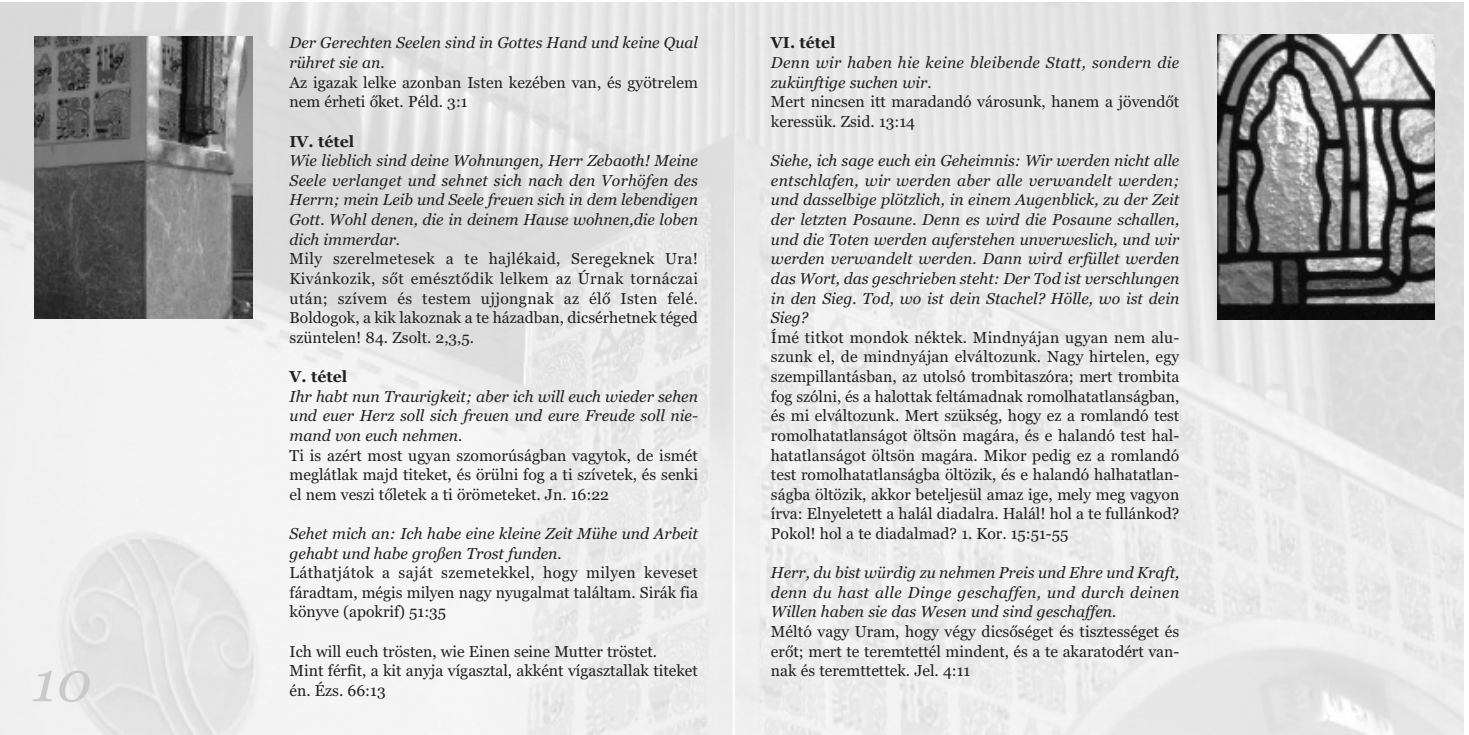
<style>
.page{position:relative;width:1469px;height:735px;background:#fff}
.page>*{position:absolute;margin:0;border:0;box-sizing:border-box;transform-origin:0 0}
.t1{font:italic 56.52px "Georgia";color:#c9cacc}
.t2{font:15.75px/19.6px "Georgia";color:#231f20;text-align:justify}
.t3{font:italic 15.75px/19.6px "Georgia";color:#231f20;text-align:justify}
.t4{font:italic 15.75px/19.6px "Georgia";letter-spacing:.02em;color:#231f20}
.t5{font:700 15.75px "Georgia";color:#231f20}
</style>
<div class="page">
<img style="left:0;top:2px;width:1462px;height:732px">
<img style="left:1217px;top:35px;width:217px;height:284px">
<img style="left:35px;top:36px;width:218px;height:282px">
<h1 class="t1" style="left:32px;top:648px;width:60px">10</h1>
<p class="t3" style="left:289px;top:33px;width:410px">Der Gerechten Seelen sind in Gottes Hand und keine Qual rühret sie an.</p>
<p class="t2" style="left:289px;top:72px;width:410px">Az igazak lelke azonban Isten kezében van, és gyötrelem nem érheti őket. Péld. 3:1</p>
<p class="t5" style="left:289px;top:132px;width:66px">IV. tétel</p>
<p class="t3" style="left:289px;top:151px;width:410px">Wie lieblich sind deine Wohnungen, Herr Zebaoth! Meine Seele verlanget und sehnet sich nach den Vorhöfen des Herrn; mein Leib und Seele freuen sich in dem lebendigen Gott. Wohl denen, die in deinem Hause wohnen,die loben dich immerdar.</p>
<p class="t2" style="left:289px;top:249px;width:410px">Mily szerelmetesek a te hajlékaid, Seregeknek Ura!<br>Kivánkozik, sőt emésztődik lelkem az Úrnak tornáczai után; szívem és testem ujjongnak az élő Isten felé.<br>Boldogok, a kik lakoznak a te házadban, dicsérhetnek téged szüntelen! 84. Zsolt. 2,3,5.</p>
<p class="t5" style="left:289px;top:367px;width:59px">V. tétel</p>
<p class="t3" style="left:289px;top:386px;width:410px">Ihr habt nun Traurigkeit; aber ich will euch wieder sehen und euer Herz soll sich freuen und eure Freude soll nie&shy;mand von euch nehmen.</p>
<p class="t2" style="left:289px;top:445px;width:410px">Ti is azért most ugyan szomorúságban vagytok, de ismét meglátlak majd titeket, és örülni fog a ti szívetek, és senki el nem veszi tőletek a ti örömeteket. Jn. 16:22</p>
<p class="t3" style="left:289px;top:523px;width:410px">Sehet mich an: Ich habe eine kleine Zeit Mühe und Arbeit gehabt und habe großen Trostfunden.</p>
<p class="t2" style="left:289px;top:562px;width:410px">Láthatjátok a saját szemetekkel, hogy milyen keveset fáradtam, mégis milyen nagy nyugalmat találtam. Sirák fia könyve (apokrif) 51:35</p>
<p class="t2" style="left:289px;top:641px;width:410px;text-align:left">Ich will euch trösten, wie Einen seine Mutter tröstet.<br>Mint férfit, a kit anyja vígasztal, akként vígasztallak titeket én. Ézs. 66:13</p>
<p class="t5" style="left:771px;top:34px;width:66px">VI. tétel</p>
<p class="t4" style="left:771px;top:53px;width:410px">Denn wir haben hie keine bleibende Statt, sondern die zukünftige suchen wir.</p>
<p class="t2" style="left:771px;top:92px;width:410px">Mert nincsen itt maradandó városunk, hanem a jövendőt keressük. Zsid. 13:14</p>
<p class="t3" style="left:771px;top:151px;width:410px">Siehe, ich sage euch ein Geheimnis: Wir werden nicht alle entschlafen, wir werden aber alle verwandelt werden; und dasselbige plötzlich, in einem Augenblick, zu der Zeit der letzten Posaune. Denn es wird die Posaune schallen, und die Toten werden auferstehen unverweslich, und wir werden verwandelt werden. Dann wird erfüllet werden das Wort, das geschrieben steht: Der Tod ist verschlungen in den Sieg. Tod, wo ist dein Stachel? Hölle, wo ist dein Sieg?</p>
<p class="t2" style="left:771px;top:327px;width:410px">Ímé titkot mondok néktek. Mindnyájan ugyan nem alu&shy;szunk el, de mindnyájan elváltozunk. Nagy hirtelen, egy szempillantásban, az utolsó trombitaszóra; mert trombita fog szólni, és a halottak feltámadnak romolhatatlanságban, és mi elváltozunk. Mert szükség, hogy ez a romlandó test romolhatatlanságot öltsön magára, és e halandó test hal&shy;hatatlanságot öltsön magára. Mikor pedig ez a romlandó test romolhatatlanságba öltözik, és e halandó halhatatlan&shy;ságba öltözik, akkor beteljesül amaz ige, mely meg vagyon írva: Elnyeletett a halál diadalra. Halál! hol a te fullánkod?<br>Pokol! hol a te diadalmad? 1. Kor. 15:51-55</p>
<p class="t3" style="left:771px;top:562px;width:410px">Herr, du bist würdig zu nehmen Preis und Ehre und Kraft, denn du hast alle Dinge geschaffen, und durch deinen Willen haben sie das Wesen und sind geschaffen.</p>
<p class="t2" style="left:771px;top:621px;width:410px">Méltó vagy Uram, hogy végy dicsőséget és tisztességet és erőt; mert te teremtettél mindent, és a te akaratodért van&shy;nak és teremttettek. Jel. 4:11</p>
</div>
